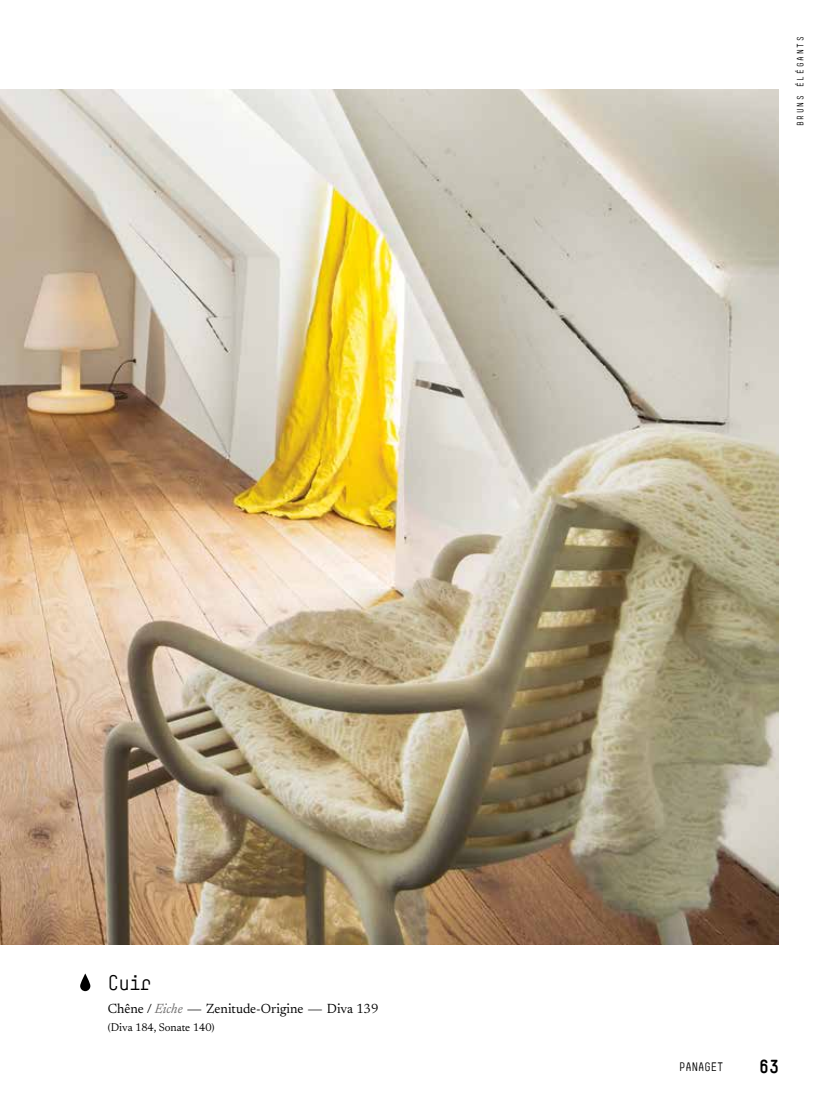
<style>
.page{position:relative;width:830px;height:1106px;background:#fff}
.page>*{position:absolute;margin:0;border:0;box-sizing:border-box;transform-origin:0 0}
.t1{font:21px "Simple";color:#000}
.t2{font:700 18px "Simple";color:#000}
.t3{font:13.5px "Newsreader 24 pt";color:#000}
.t4{font:12px "Simple Titling";color:#000}
.t5{font:11.25px "Newsreader 24 pt";color:#000}
.t6{font:9px "Simple Titling";letter-spacing:.2em;color:#000}
.s1{font-style:italic;color:#706f6f}
</style>
<div class="page">
<img style="left:0;top:89px;width:778px;height:855px">
<svg style="left:80px;top:973px;width:10px;height:18px"></svg>
<p class="t6" style="left:794px;top:126px;width:91px;rotate:-90deg">BRUNS ÉLÉGANTS</p>
<h1 class="t1" style="left:108px;top:970px;width:45px">Cuir</h1>
<p class="t3" style="left:108px;top:999px;width:272px">Chêne / <span class="s1">Eiche</span> – Zenitude-Origine – Diva 139</p>
<p class="t5" style="left:108px;top:1019px;width:108px">(Diva 184, Sonate 140)</p>
<p class="t4" style="left:678px;top:1059px;width:46px">PANAGET</p>
<h2 class="t2" style="left:758px;top:1054px;width:21px">63</h2>
</div>
